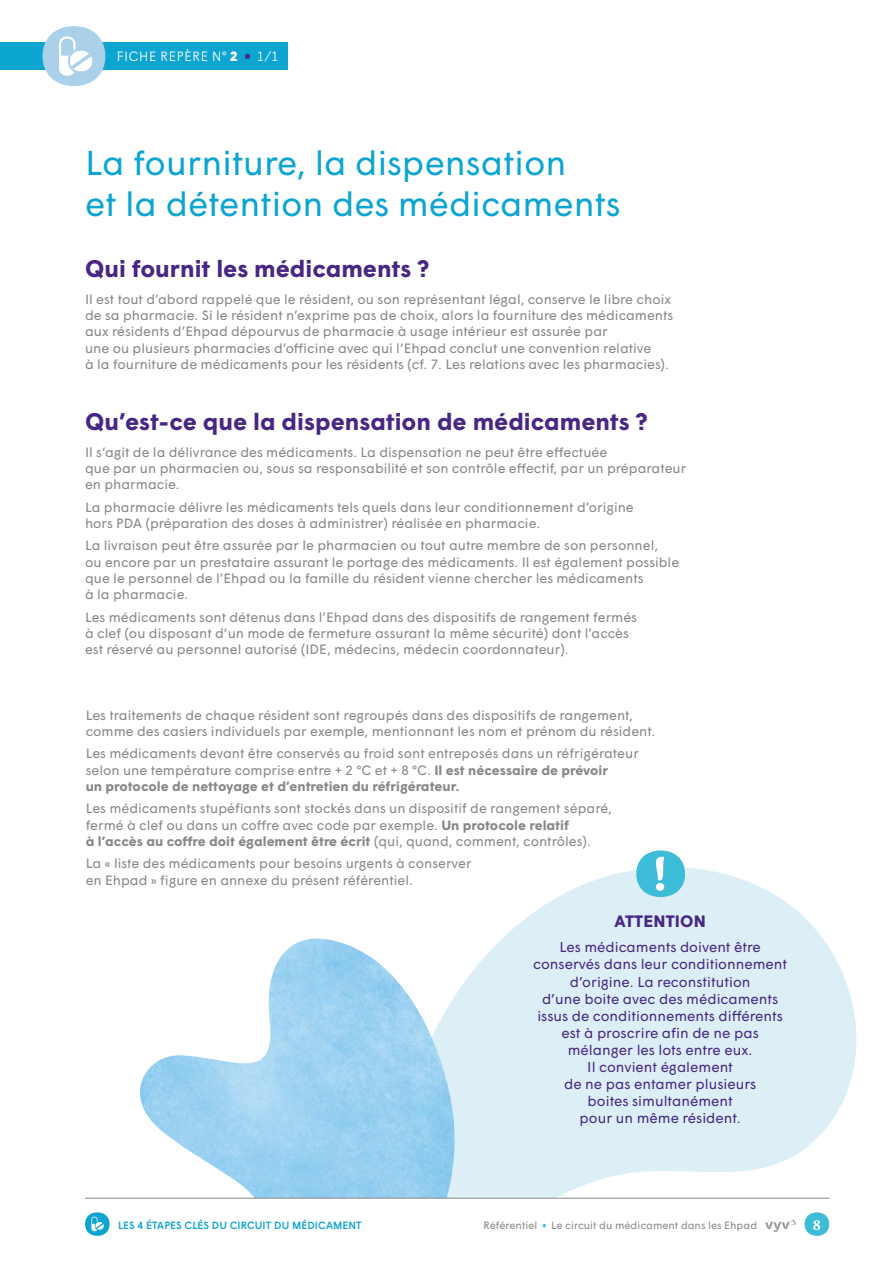
<style>
.page{position:relative;width:893px;height:1263px;background:#fff}
.page>*{position:absolute;margin:0;border:0;box-sizing:border-box;transform-origin:0 0}
.t1{font:34.5px/41.4px "Wigrum";color:#0ca4d1}
.t2{font:700 24px "Wigrum";color:#482683}
.t3{font:700 16.5px "Wigrum";letter-spacing:.01em;color:#482683}
.t4{font:700 15px "Aria Text G1";color:#fff}
.t5{font:14.25px/17.1px "Wigrum";color:#482683;text-align:center}
.t6{font:13.5px/16.2px "Wigrum";color:#878787}
.t7{font:300 13.5px "Wigrum";letter-spacing:.01em;color:#fff}
.t8{font:10.5px "Wigrum";color:#878787}
.t9{font:500 10.5px "Wigrum";letter-spacing:.01em;color:#0ca4d1}
.s1{font-weight:900}
.s2{font-weight:700}
</style>
<div class="page">
<svg style="left:461px;top:856px;width:396px;height:342px;fill:#dceff7"></svg>
<img style="left:118px;top:938px;width:343px;height:260px">
<div style="left:636px;top:850px;width:49px;height:47px;background:#3cbcd7;border-radius:50%"></div>
<svg style="left:656px;top:857px;width:9px;height:34px"></svg>
<div style="left:85px;top:1212px;width:25px;height:24px;background:#0ca4d1;border-radius:50%"></div>
<svg style="left:91px;top:1216px;width:13px;height:15px"></svg>
<div style="left:805px;top:1212px;width:24px;height:24px;background:#3cbcd7;border-radius:50%"></div>
<svg style="left:765px;top:1219px;width:31px;height:13px"></svg>
<hr style="left:85px;top:1198px;width:744px;height:1px;background:#878787">
<div style="left:74px;top:43px;width:213px;height:27px;background:#0ca4d1"></div>
<svg style="left:245px;top:54px;width:5px;height:5px"></svg>
<div style="left:0;top:43px;width:74px;height:27px;background:#0ca4d1"></div>
<div style="left:43px;top:26px;width:62px;height:60px;background:#aad1e9;border-radius:50%"></div>
<svg style="left:59px;top:36px;width:33px;height:40px"></svg>
<p class="t7" style="left:116px;top:46px;width:123px">FICHE REPÈRE N° <span class="s1">2</span></p>
<p class="t7" style="left:257px;top:46px;width:23px">1/1</p>
<h1 class="t1" style="left:85px;top:139px;width:537px">La fourniture, la dispensation<br>et la détention des médicaments</h1>
<h2 class="t2" style="left:85px;top:250px;width:346px">Qui fournit les médicaments ?</h2>
<p class="t6" style="left:85px;top:290px;width:590px">Il est tout d’abord rappelé que le résident, ou son représentant légal, conserve le libre choix de sa pharmacie. Si le résident n’exprime pas de choix, alors la fourniture des médicaments aux résidents d’Ehpad dépourvus de pharmacie à usage intérieur est assurée par<br>une ou plusieurs pharmacies d’officine avec qui l’Ehpad conclut une convention relative<br>à la fourniture de médicaments pour les résidents (cf. 7. Les relations avec les pharmacies).</p>
<h2 class="t2" style="left:85px;top:403px;width:564px">Qu’est-ce que la dispensation de médicaments ?</h2>
<p class="t6" style="left:85px;top:443px;width:603px">Il s’agit de la délivrance des médicaments. La dispensation ne peut être effectuée<br>que par un pharmacien ou, sous sa responsabilité et son contrôle effectif, par un préparateur en pharmacie.</p>
<p class="t6" style="left:85px;top:498px;width:550px">La pharmacie délivre les médicaments tels quels dans leur conditionnement d’origine hors PDA (préparation des doses à administrer) réalisée en pharmacie.</p>
<p class="t6" style="left:85px;top:536px;width:596px">La livraison peut être assurée par le pharmacien ou tout autre membre de son personnel,<br>ou encore par un prestataire assurant le portage des médicaments. Il est également possible que le personnel de l’Ehpad ou la famille du résident vienne chercher les médicaments<br>à la pharmacie.</p>
<p class="t6" style="left:85px;top:608px;width:554px">Les médicaments sont détenus dans l’Ehpad dans des dispositifs de rangement fermés à clef (ou disposant d’un mode de fermeture assurant la même sécurité) dont l’accès est réservé au personnel autorisé (IDE, médecins, médecin coordonnateur).</p>
<p class="t6" style="left:86px;top:706px;width:569px">Les traitements de chaque résident sont regroupés dans des dispositifs de rangement, comme des casiers individuels par exemple, mentionnant les nom et prénom du résident.</p>
<p class="t6" style="left:86px;top:744px;width:555px">Les médicaments devant être conservés au froid sont entreposés dans un réfrigérateur selon une température comprise entre + 2 °C et + 8 °C. <span class="s2">Il est nécessaire de prévoir<br>un protocole de nettoyage et d’entretien du réfrigérateur.</span></p>
<p class="t6" style="left:86px;top:799px;width:528px">Les médicaments stupéfiants sont stockés dans un dispositif de rangement séparé, fermé à clef ou dans un coffre avec code par exemple. <span class="s2">Un protocole relatif<br>à l’accès au coffre doit également être écrit</span> (qui, quand, comment, contrôles).</p>
<p class="t6" style="left:86px;top:854px;width:388px">La « liste des médicaments pour besoins urgents à conserver en Ehpad » figure en annexe du présent référentiel.</p>
<p class="t3" style="left:614px;top:908px;width:93px">ATTENTION</p>
<p class="t5" style="left:533px;top:938px;width:255px">Les médicaments doivent être conservés dans leur conditionnement d’origine. La reconstitution<br>d’une boite avec des médicaments issus de conditionnements différents est à proscrire afin de ne pas mélanger les lots entre eux.<br>Il convient également<br>de ne pas entamer plusieurs<br>boites simultanément<br>pour un même résident.</p>
<p class="t9" style="left:118px;top:1217px;width:245px">LES 4 ÉTAPES CLÉS DU CIRCUIT DU MÉDICAMENT</p>
<p class="t8" style="left:484px;top:1217px;width:55px">Référentiel</p>
<p class="t8" style="left:551px;top:1217px;width:207px">Le circuit du médicament dans les Ehpad</p>
<p class="t4" style="left:813px;top:1215px;width:10px">8</p>
</div>
